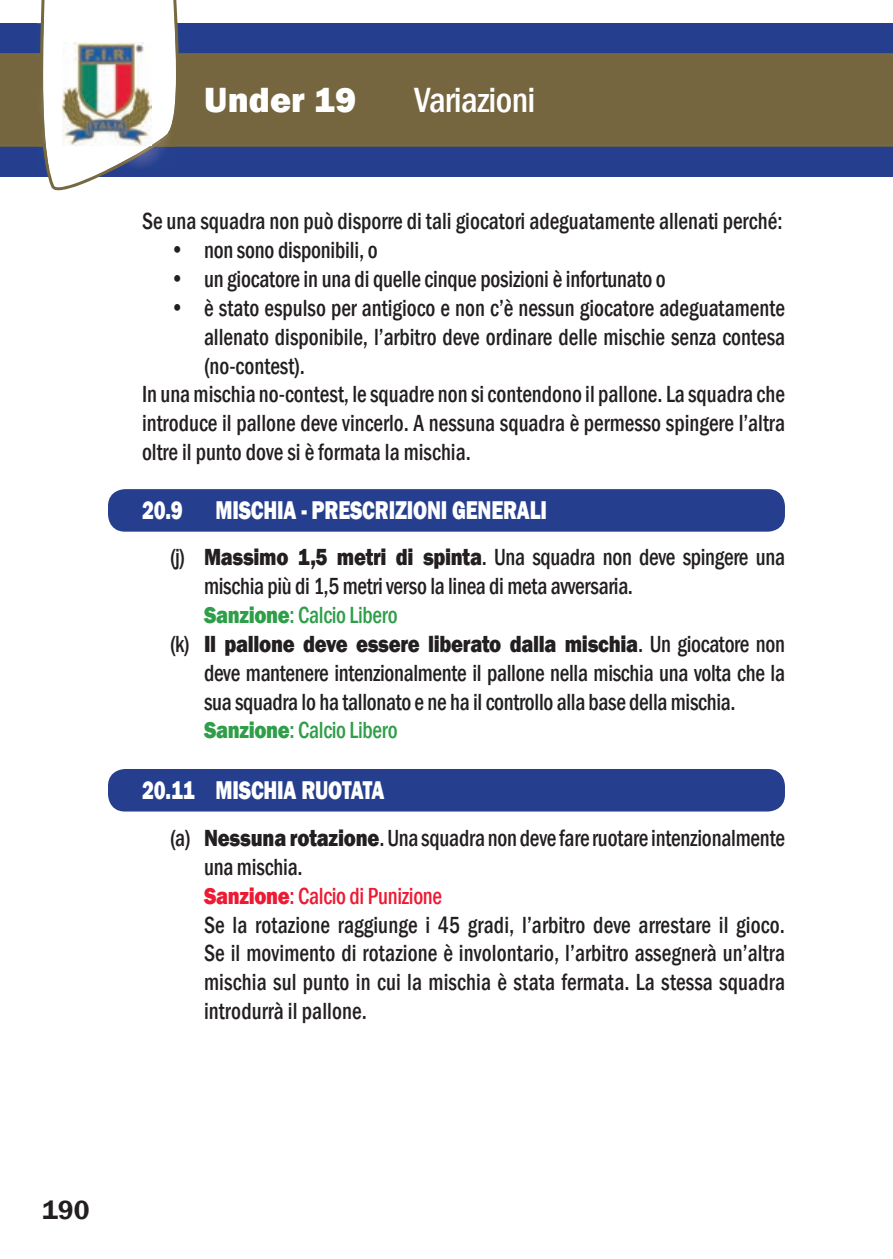
<style>
.page{position:relative;width:893px;height:1259px;background:#fff}
.page>*{position:absolute;margin:0;border:0;box-sizing:border-box;transform-origin:0 0}
.t1{font:500 condensed 36px "Franklin Gothic";letter-spacing:-.02em;color:#fff}
.t2{font:800 36px "Franklin Gothic";color:#fff}
.t3{font:600 27px "Franklin Gothic";color:#231f20}
.t4{font:800 26.4px "Franklin Gothic";letter-spacing:-.01em;color:#fff;scale:.77 1}
.t5{font:500 condensed 24px/28.8px "Franklin Gothic";color:#231f20;scale:.9 1}
.t6{font:800 24px "Franklin Gothic";letter-spacing:-.015em;color:#231f20;scale:.85 1}
.t7{font:500 condensed 24px "Franklin Gothic";letter-spacing:-.015em;color:#2e9e48;scale:.9 1}
.s1{font-weight:800;font-stretch:normal}
.s2{font-weight:500;font-stretch:condensed}
.s3{font-weight:800;font-stretch:normal;color:#ed1a33}
.s4{color:#ed1a33}
</style>
<div class="page">
<div style="left:0;top:23px;width:893px;height:153px;background:#253f8e"></div>
<div style="left:0;top:55px;width:893px;height:90px;background:#75663f"></div>
<hr style="left:0;top:53px;width:893px;height:3px;background:#76683f">
<hr style="left:0;top:144px;width:893px;height:3px;background:#76683f">
<svg style="left:36px;top:0;width:149px;height:191px"></svg>
<img style="left:37px;top:23px;width:3px;height:147px">
<img style="left:37px;top:53px;width:3px;height:94px">
<img style="left:40px;top:18px;width:136px;height:152px">
<img style="left:63px;top:42px;width:88px;height:103px">
<div style="left:108px;top:489px;width:677px;height:42px;background:#253f8e;border-radius:17px"></div>
<div style="left:108px;top:769px;width:677px;height:42px;background:#253f8e;border-radius:17px"></div>
<h1 class="t2" style="left:204px;top:76px;width:153px">Under 19</h1>
<h1 class="t1" style="left:414px;top:76px;width:123px">Variazioni</h1>
<p class="t5" style="left:142px;top:207px;width:713px">Se una squadra non può disporre di tali giocatori adeguatamente allenati perché:</p>
<p class="t5" style="left:170px;top:236px;width:232px">• non sono disponibili, o</p>
<p class="t5" style="left:170px;top:264px;width:552px">• un giocatore in una di quelle cinque posizioni è infortunato o</p>
<p class="t5" style="left:170px;top:293px;width:685px">• è stato espulso per antigioco e non c’è nessun giocatore adeguatamente</p>
<p class="t5" style="left:204px;top:322px;width:647px">allenato disponibile, l’arbitro deve ordinare delle mischie senza contesa</p>
<p class="t5" style="left:204px;top:351px;width:114px">(no-contest).</p>
<p class="t5" style="left:142px;top:380px;width:716px">In una mischia no-contest, le squadre non si contendono il pallone. La squadra che</p>
<p class="t5" style="left:142px;top:408px;width:716px">introduce il pallone deve vincerlo. A nessuna squadra è permesso spingere l’altra</p>
<p class="t5" style="left:142px;top:437px;width:367px">oltre il punto dove si è formata la mischia.</p>
<p class="t4" style="left:142px;top:493px;width:527px">20.9 MISCHIA - PRESCRIZIONI GENERALI</p>
<p class="t5" style="left:170px;top:543px;width:685px">(j) <span class="s1">Massimo 1,5 metri di spinta</span>. Una squadra non deve spingere una</p>
<p class="t5" style="left:204px;top:572px;width:478px">mischia più di 1,5 metri verso la linea di meta avversaria.</p>
<p class="t7" style="left:204px;top:599px;width:217px"><span class="s1">Sanzione</span>: Calcio Libero</p>
<p class="t6" style="left:170px;top:628px;width:725px"><span class="s2">(k)</span> Il pallone deve essere liberato dalla mischia<span class="s2">. Un giocatore non</span></p>
<p class="t5" style="left:204px;top:658px;width:647px">deve mantenere intenzionalmente il pallone nella mischia una volta che la</p>
<p class="t5" style="left:204px;top:687px;width:592px">sua squadra lo ha tallonato e ne ha il controllo alla base della mischia.</p>
<p class="t7" style="left:204px;top:714px;width:217px"><span class="s1">Sanzione</span>: Calcio Libero</p>
<p class="t4" style="left:142px;top:772px;width:316px">20.11 MISCHIA RUOTATA</p>
<p class="t5" style="left:204px;top:823px;width:647px;text-indent:-34px">(a) <span class="s1">Nessuna rotazione</span>. Una squadra non deve fare ruotare intenzionalmente una mischia.<br><span class="s3">Sanzione</span><span class="s4">: Calcio di Punizione<br></span>Se la rotazione raggiunge i 45 gradi, l’arbitro deve arrestare il gioco.<br>Se il movimento di rotazione è involontario, l’arbitro assegnerà un’altra mischia sul punto in cui la mischia è stata fermata. La stessa squadra introdurrà il pallone.</p>
<p class="t3" style="left:42px;top:1193px;width:49px">190</p>
</div>
